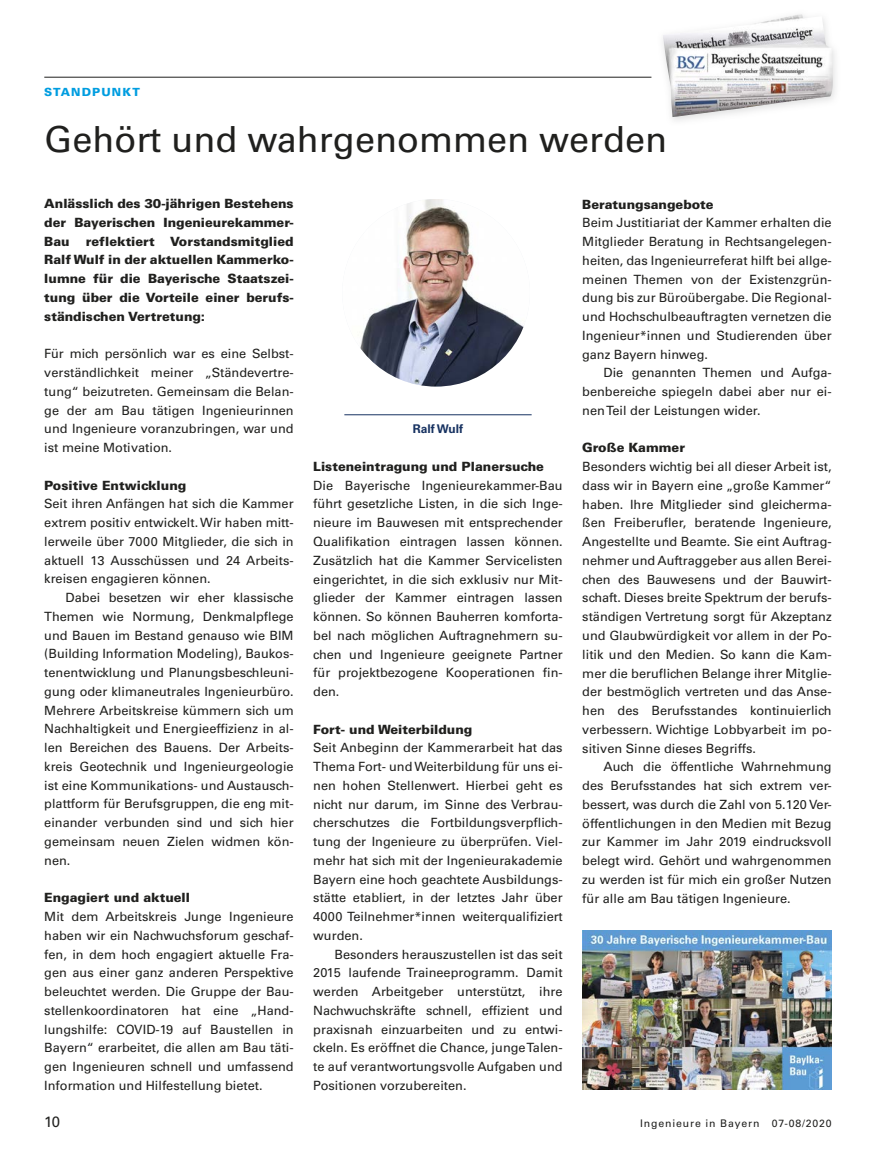
<style>
.page{position:relative;width:876px;height:1172px;background:#fff}
.page>*{position:absolute;margin:0;border:0;box-sizing:border-box;transform-origin:0 0}
.t1{font:36px "Univers LT Std";color:#20201e}
.t2{font:15px "Univers LT Std";color:#20201e}
.t3{font:12.75px/18.8px "Univers LT Std";color:#20201e;text-align:justify}
.t4{font:900 12.75px/18.8px "Univers LT Std";color:#20201e;text-align:justify}
.t5{font:700 12px "Univers LT Std";color:#173261}
.t6{font:900 11.25px "Univers LT Std";letter-spacing:.1em;color:#009de0}
.t7{font:10.5px "Univers LT Std";letter-spacing:.08em;color:#20201e}
</style>
<div class="page">
<hr style="left:44px;top:77px;width:607px;height:1px;background:#20201e">
<img style="left:342px;top:199px;width:187px;height:188px;border-radius:94px">
<hr style="left:344px;top:414px;width:187px;height:1px;background:#173261">
<img style="left:672px;top:49px;width:164px;height:72px">
<img style="left:663px;top:14px;width:169px;height:103px">
<img style="left:582px;top:930px;width:249px;height:159px">
<p class="t6" style="left:44px;top:85px;width:97px">STANDPUNKT</p>
<h1 class="t1" style="left:44px;top:118px;width:624px">Gehört und wahrgenommen werden</h1>
<p class="t4" style="left:44px;top:194px;width:251px">Anlässlich des 30-jährigen Bestehens der Bayerischen Ingenieurekammer-Bau</p>
<p class="t4" style="left:582px;top:194px;width:133px">Beratungsangebote</p>
<p class="t3" style="left:582px;top:213px;width:251px">Beim Justitiariat der Kammer erhalten die Mitglieder Beratung in Rechtsangelegen&shy;heiten, das Ingenieurreferat hilft bei allge&shy;meinen Themen von der Existenzgrün&shy;dung bis zur Büroübergabe. Die Regional&shy;und Hochschulbeauftragten vernetzen die Ingenieur*innen und Studierenden über ganz Bayern hinweg.</p>
<p class="t3" style="left:582px;top:363px;width:251px;text-indent:21px">Die genannten Themen und Aufga&shy;benbereiche spiegeln dabei aber nur ei&shy;nen Teil der Leistungen wider.</p>
<p class="t4" style="left:582px;top:438px;width:104px">Große Kammer</p>
<p class="t3" style="left:582px;top:457px;width:251px">Besonders wichtig bei all dieser Arbeit ist, dass wir in Bayern eine „große Kammer“ haben. Ihre Mitglieder sind gleicherma&shy;ßen Freiberufler, beratende Ingenieure, Angestellte und Beamte. Sie eint Auftrag&shy;nehmer und Auftraggeber aus allen Berei&shy;chen des Bauwesens und der Bauwirt&shy;schaft. Dieses breite Spektrum der berufs&shy;ständigen Vertretung sorgt für Akzeptanz und Glaubwürdigkeit vor allem in der Po&shy;litik und den Medien. So kann die Kam&shy;mer die beruflichen Belange ihrer Mitglie&shy;der bestmöglich vertreten und das Anse&shy;hen des Berufsstandes kontinuierlich verbessern. Wichtige Lobbyarbeit im po&shy;sitiven Sinne dieses Begriffs.</p>
<p class="t3" style="left:582px;top:757px;width:251px;text-indent:21px">Auch die öffentliche Wahrnehmung des Berufsstandes hat sich extrem ver&shy;bessert, was durch die Zahl von 5.120 Ver&shy;öffentlichungen in den Medien mit Bezug zur Kammer im Jahr 2019 eindrucksvoll belegt wird. Gehört und wahrgenommen zu werden ist für mich ein großer Nutzen für alle am Bau tätigen Ingenieure.</p>
<p class="t4" style="left:44px;top:232px;width:251px;text-indent:42px">reflektiert Vorstandsmitglied Ralf Wulf in der aktuellen Kammerko&shy;lumne für die Bayerische Staatszei&shy;tung über die Vorteile einer berufs&shy;ständischen Vertretung:</p>
<p class="t3" style="left:44px;top:344px;width:251px">Für mich persönlich war es eine Selbst&shy;verständlichkeit meiner „Ständevertre&shy;tung“ beizutreten. Gemeinsam die Belan&shy;ge der am Bau tätigen Ingenieurinnen und Ingenieure voranzubringen, war und ist meine Motivation.</p>
<p class="t4" style="left:44px;top:475px;width:143px">Positive Entwicklung</p>
<p class="t3" style="left:44px;top:494px;width:251px">Seit ihren Anfängen hat sich die Kammer extrem positiv entwickelt. Wir haben mitt&shy;lerweile über 7000 Mitglieder, die sich in aktuell 13 Ausschüssen und 24 Arbeits&shy;kreisen engagieren können.</p>
<p class="t3" style="left:44px;top:588px;width:251px;text-indent:21px">Dabei besetzen wir eher klassische Themen wie Normung, Denkmalpflege und Bauen im Bestand genauso wie BIM (Building Information Modeling), Baukos&shy;tenentwicklung und Planungsbeschleuni&shy;gung oder klimaneutrales Ingenieurbüro.<br>Mehrere Arbeitskreise kümmern sich um Nachhaltigkeit und Energieeffizienz in al&shy;len Bereichen des Bauens. Der Arbeits&shy;kreis Geotechnik und Ingenieurgeologie ist eine Kommunikations- und Austausch&shy;plattform für Berufsgruppen, die eng mit&shy;einander verbunden sind und sich hier gemeinsam neuen Zielen widmen kön&shy;nen.</p>
<p class="t4" style="left:44px;top:888px;width:147px">Engagiert und aktuell</p>
<p class="t3" style="left:44px;top:907px;width:251px">Mit dem Arbeitskreis Junge Ingenieure haben wir ein Nachwuchsforum geschaf&shy;fen, in dem hoch engagiert aktuelle Fra&shy;gen aus einer ganz anderen Perspektive beleuchtet werden. Die Gruppe der Bau&shy;stellenkoordinatoren hat eine „Hand&shy;lungshilfe: COVID-19 auf Baustellen in Bayern“ erarbeitet, die allen am Bau täti&shy;gen Ingenieuren schnell und umfassend Information und Hilfestellung bietet.</p>
<p class="t5" style="left:412px;top:422px;width:52px">Ralf Wulf</p>
<p class="t4" style="left:313px;top:457px;width:232px">Listeneintragung und Planersuche</p>
<p class="t3" style="left:313px;top:476px;width:251px">Die Bayerische Ingenieurekammer-Bau führt gesetzliche Listen, in die sich Inge&shy;nieure im Bauwesen mit entsprechender Qualifikation eintragen lassen können.<br>Zusätzlich hat die Kammer Servicelisten eingerichtet, in die sich exklusiv nur Mit&shy;glieder der Kammer eintragen lassen können. So können Bauherren komforta&shy;bel nach möglichen Auftragnehmern su&shy;chen und Ingenieure geeignete Partner für projektbezogene Kooperationen fin&shy;den.</p>
<p class="t4" style="left:313px;top:719px;width:161px">Fort- und Weiterbildung</p>
<p class="t3" style="left:313px;top:738px;width:251px">Seit Anbeginn der Kammerarbeit hat das Thema Fort- und Weiterbildung für uns ei&shy;nen hohen Stellenwert. Hierbei geht es nicht nur darum, im Sinne des Verbrau&shy;cherschutzes die Fortbildungsverpflich&shy;tung der Ingenieure zu überprüfen. Viel&shy;mehr hat sich mit der Ingenieurakademie Bayern eine hoch geachtete Ausbildungs&shy;stätte etabliert, in der letztes Jahr über 4000 Teilnehmer*innen weiterqualifiziert wurden.</p>
<p class="t3" style="left:313px;top:945px;width:251px;text-indent:21px">Besonders herauszustellen ist das seit 2015 laufende Traineeprogramm. Damit werden Arbeitgeber unterstützt, ihre Nachwuchskräfte schnell, effizient und praxisnah einzuarbeiten und zu entwi&shy;ckeln. Es eröffnet die Chance, junge Talen&shy;te auf verantwortungsvolle Aufgaben und Positionen vorzubereiten.</p>
<p class="t2" style="left:44px;top:1113px;width:17px">10</p>
<p class="t7" style="left:640px;top:1117px;width:193px">Ingenieure in Bayern 07-08/2020</p>
</div>
